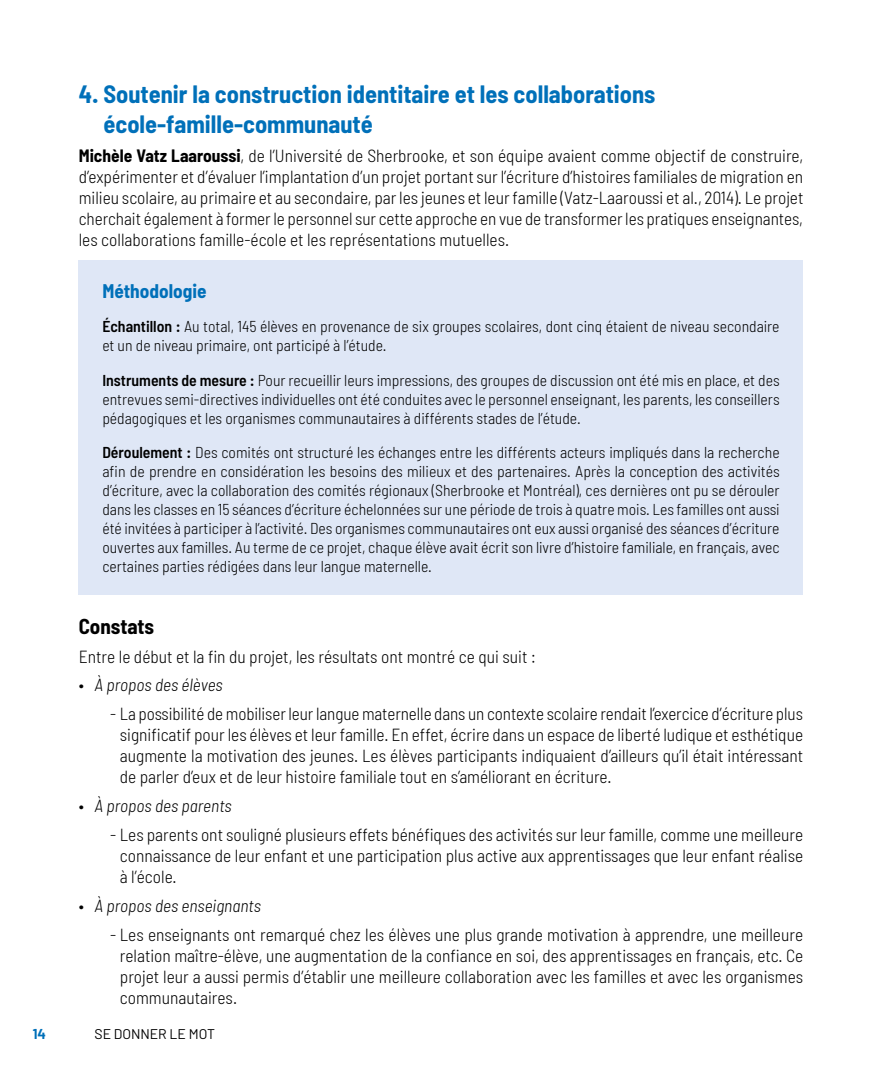
<style>
.page{position:relative;width:882px;height:1071px;background:#fff}
.page>*{position:absolute;margin:0;border:0;box-sizing:border-box;transform-origin:0 0}
.t1{font:700 semi-condensed 24.5px/29.4px "Barlow";color:#0070b9}
.t2{font:700 semi-condensed 21px "Barlow";color:#000}
.t3{font:700 semi-condensed 19.25px "Barlow";color:#0070b9}
.t4{font:300 semi-condensed 17.5px/21px "Barlow";color:#000;text-align:justify}
.t5{font:italic 300 semi-condensed 17.5px "Barlow";color:#000}
.t6{font:300 semi-condensed 15.75px/18.9px "Barlow";color:#000;text-align:justify}
.t7{font:14px "Barlow";color:#000}
.t8{font:700 14px "Barlow";color:#0070b9}
.s1{font-weight:700}
.s2{font-weight:600}
.s3{font-style:normal}
</style>
<div class="page">
<div style="left:79px;top:260px;width:724px;height:335px;background:#dfe7f6"></div>
<h1 class="t1" style="left:103px;top:79px;width:554px;text-indent:-25px">4. Soutenir la construction identitaire et les collaborations école-famille-communauté</h1>
<p class="t4" style="left:79px;top:144px;width:726px"><span class="s1">Michèle Vatz Laaroussi</span>, de l’Université de Sherbrooke, et son équipe avaient comme objectif de construire, d’expérimenter et d’évaluer l’implantation d’un projet portant sur l’écriture d’histoires familiales de migration en milieu scolaire, au primaire et au secondaire, par les jeunes et leur famille (Vatz-Laaroussi et al., 2014). Le projet cherchait également à former le personnel sur cette approche en vue de transformer les pratiques enseignantes, les collaborations famille-école et les représentations mutuelles.</p>
<p class="t3" style="left:102px;top:279px;width:106px">Méthodologie</p>
<p class="t6" style="left:102px;top:317px;width:679px"><span class="s2">Échantillon :</span> Au total, 145 élèves en provenance de six groupes scolaires, dont cinq étaient de niveau secondaire et un de niveau primaire, ont participé à l’étude.</p>
<p class="t6" style="left:102px;top:370px;width:679px"><span class="s2">Instruments de mesure :</span> Pour recueillir leurs impressions, des groupes de discussion ont été mis en place, et des entrevues semi-directives individuelles ont été conduites avec le personnel enseignant, les parents, les conseillers pédagogiques et les organismes communautaires à différents stades de l’étude.</p>
<p class="t6" style="left:102px;top:443px;width:679px"><span class="s2">Déroulement :</span> Des comités ont structuré les échanges entre les différents acteurs impliqués dans la recherche afin de prendre en considération les besoins des milieux et des partenaires. Après la conception des activités d’écriture, avec la collaboration des comités régionaux (Sherbrooke et Montréal), ces dernières ont pu se dérouler dans les classes en 15 séances d’écriture échelonnées sur une période de trois à quatre mois. Les familles ont aussi été invitées à participer à l’activité. Des organismes communautaires ont eux aussi organisé des séances d’écriture ouvertes aux familles. Au terme de ce projet, chaque élève avait écrit son livre d’histoire familiale, en français, avec certaines parties rédigées dans leur langue maternelle.</p>
<p class="t2" style="left:79px;top:613px;width:77px">Constats</p>
<p class="t4" style="left:79px;top:645px;width:458px">Entre le début et la fin du projet, les résultats ont montré ce qui suit :</p>
<p class="t5" style="left:79px;top:674px;width:145px"><span class="s3">•</span> À propos des élèves</p>
<p class="t4" style="left:120px;top:703px;width:685px;text-indent:-10px">- La possibilité de mobiliser leur langue maternelle dans un contexte scolaire rendait l’exercice d’écriture plus significatif pour les élèves et leur famille. En effet, écrire dans un espace de liberté ludique et esthétique augmente la motivation des jeunes. Les élèves participants indiquaient d’ailleurs qu’il était intéressant de parler d’eux et de leur histoire familiale tout en s’améliorant en écriture.</p>
<p class="t5" style="left:79px;top:795px;width:155px"><span class="s3">•</span> À propos des parents</p>
<p class="t4" style="left:120px;top:824px;width:685px;text-indent:-10px">- Les parents ont souligné plusieurs effets bénéfiques des activités sur leur famille, comme une meilleure connaissance de leur enfant et une participation plus active aux apprentissages que leur enfant réalise à l’école.</p>
<p class="t5" style="left:79px;top:895px;width:184px"><span class="s3">•</span> À propos des enseignants</p>
<p class="t4" style="left:120px;top:924px;width:685px;text-indent:-10px">- Les enseignants ont remarqué chez les élèves une plus grande motivation à apprendre, une meilleure relation maître-élève, une augmentation de la confiance en soi, des apprentissages en français, etc. Ce projet leur a aussi permis d’établir une meilleure collaboration avec les familles et avec les organismes communautaires.</p>
<p class="t8" style="left:33px;top:1025px;width:15px">14</p>
<p class="t7" style="left:94px;top:1025px;width:122px">SE DONNER LE MOT</p>
</div>
